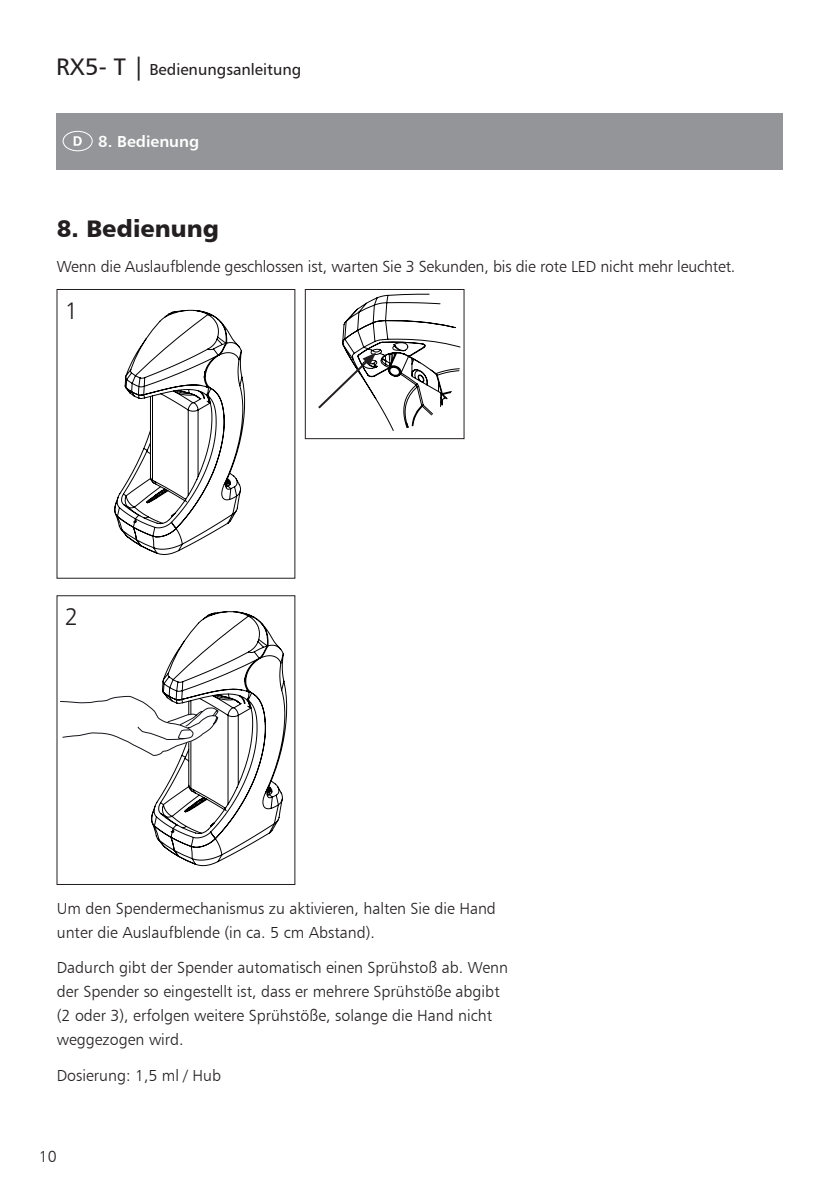
<style>
.page{position:relative;width:840px;height:1191px;background:#fff}
.page>*{position:absolute;margin:0;border:0;box-sizing:border-box;transform-origin:0 0}
.t1{font:24px "Humanist 777 BT Black B";color:#231f20}
.t2{font:24px "Humanist 777 BT Light B";color:#231f20}
.t3{font:16px/24px "Humanist 777 BT Light B";color:#231f20}
.t4{font:16px "Humanist 777 BT Roman B";color:#231f20}
.t5{font:16px "Humanist 777 BT Bold B";color:#fff}
.s1{font-size:24px}
</style>
<div class="page">
<div style="left:57px;top:113px;width:725px;height:57px;background:#939598"></div>
<svg style="left:63px;top:131px;width:30px;height:20px"></svg>
<div style="left:305px;top:289px;width:159px;height:150px;border:1px solid #231f20"></div>
<svg style="left:56px;top:611px;width:231px;height:255px"></svg>
<svg style="left:114px;top:310px;width:131px;height:245px"></svg>
<svg style="left:318px;top:294px;width:142px;height:137px"></svg>
<p class="t4" style="left:56px;top:59px;width:246px"><span class="s1">RX5- T |</span> Bedienungsanleitung</p>
<p class="t5" style="left:98px;top:132px;width:102px">8. Bedienung</p>
<h1 class="t1" style="left:57px;top:213px;width:163px">8. Bedienung</h1>
<p class="t3" style="left:57px;top:254px;width:679px">Wenn die Auslaufblende geschlossen ist, warten Sie 3 Sekunden, bis die rote LED nicht mehr leuchtet.</p>
<h1 class="t2" style="left:65px;top:296px;width:15px">1</h1>
<h1 class="t2" style="left:65px;top:602px;width:15px">2</h1>
<p class="t3" style="left:57px;top:896px;width:440px">Um den Spendermechanismus zu aktivieren, halten Sie die Hand unter die Auslaufblende (in ca. 5 cm Abstand).</p>
<p class="t3" style="left:57px;top:955px;width:452px">Dadurch gibt der Spender automatisch einen Sprühstoß ab. Wenn der Spender so eingestellt ist, dass er mehrere Sprühstöße abgibt (2 oder 3), erfolgen weitere Sprühstöße, solange die Hand nicht weggezogen wird.</p>
<p class="t3" style="left:57px;top:1062px;width:166px">Dosierung: 1,5 ml / Hub</p>
<p class="t3" style="left:39px;top:1143px;width:19px">10</p>
</div>
